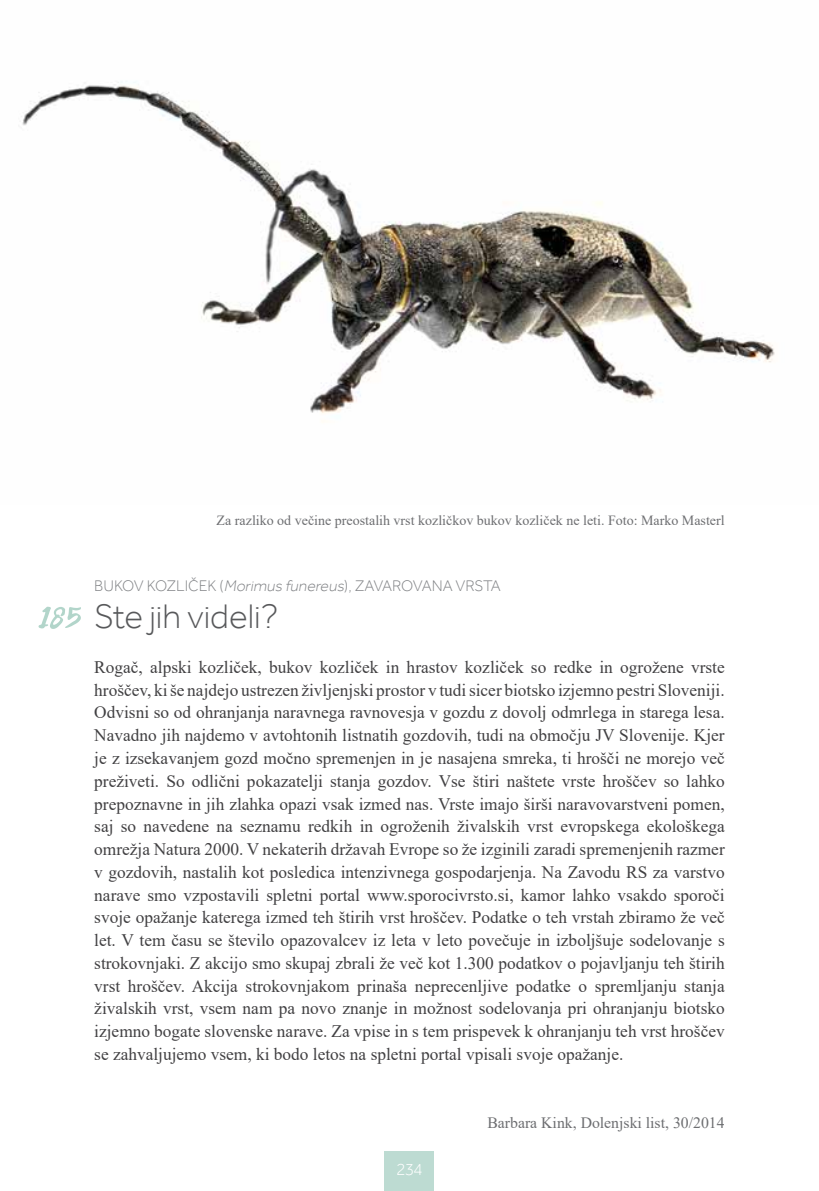
<style>
.page{position:relative;width:819px;height:1191px;background:#fff}
.page>*{position:absolute;margin:0;border:0;box-sizing:border-box;transform-origin:0 0}
.t1{font:300 35px "Effra";color:#58595b}
.t2{font:17.5px/22.8px "Times New Roman";color:#414042;text-align:justify}
.t3{font:300 17.5px "Effra";color:#fff}
.t4{font:300 15.75px "Effra";letter-spacing:-.01em;color:#808285}
.t5{font:15.75px "Times New Roman";color:#6d6e71}
.t6{font:14px "Times New Roman";color:#6d6e71}
.s1{font-style:italic}
.s2{font-family:"Mak Dah";font-weight:400;font-size:57.75px;color:#b2d5ca}
</style>
<div class="page">
<div style="left:384px;top:1150px;width:50px;height:41px;background:#bddbd2"></div>
<img style="left:22px;top:81px;width:753px;height:333px">
<p class="t6" style="left:216px;top:510px;width:509px">Za razliko od večine preostalih vrst kozličkov bukov kozliček ne leti. Foto: Marko Masterl</p>
<p class="t4" style="left:94px;top:576px;width:408px">BUKOV KOZLIČEK (<span class="s1">Morimusfunereus</span>), ZAVAROVANA VRSTA</p>
<h1 class="t1" style="left:38px;top:595px;width:241px"><span class="s2">185</span> Ste jih videli?</h1>
<p class="t2" style="left:94px;top:655px;width:632px">Rogač, alpski kozliček, bukov kozliček in hrastov kozliček so redke in ogrožene vrste hroščev, ki še najdejo ustrezen življenjski prostor v tudi sicer biotsko izjemno pestri Sloveniji.<br>Odvisni so od ohranjanja naravnega ravnovesja v gozdu z dovolj odmrlega in starega lesa.<br>Navadno jih najdemo v avtohtonih listnatih gozdovih, tudi na območju JV Slovenije. Kjer je z izsekavanjem gozd močno spremenjen in je nasajena smreka, ti hrošči ne morejo več preživeti. So odlični pokazatelji stanja gozdov. Vse štiri naštete vrste hroščev so lahko prepoznavne in jih zlahka opazi vsak izmed nas. Vrste imajo širši naravovarstveni pomen, saj so navedene na seznamu redkih in ogroženih živalskih vrst evropskega ekološkega omrežja Natura 2000. V nekaterih državah Evrope so že izginili zaradi spremenjenih razmer v gozdovih, nastalih kot posledica intenzivnega gospodarjenja. Na Zavodu RS za varstvo narave smo vzpostavili spletni portal www.sporocivrsto.si, kamor lahko vsakdo sporoči svoje opažanje katerega izmed teh štirih vrst hroščev. Podatke o teh vrstah zbiramo že več let. V tem času se število opazovalcev iz leta v leto povečuje in izboljšuje sodelovanje s strokovnjaki. Z akcijo smo skupaj zbrali že več kot 1.300 podatkov o pojavljanju teh štirih vrst hroščev. Akcija strokovnjakom prinaša neprecenljive podatke o spremljanju stanja živalskih vrst, vsem nam pa novo znanje in možnost sodelovanja pri ohranjanju biotsko izjemno bogate slovenske narave. Za vpise in s tem prispevek k ohranjanju teh vrst hroščev se zahvaljujemo vsem, ki bodo letos na spletni portal vpisali svoje opažanje.</p>
<p class="t3" style="left:396px;top:1158px;width:28px">234</p>
<p class="t5" style="left:487px;top:1111px;width:239px">Barbara Kink, Dolenjski list, 30/2014</p>
</div>
